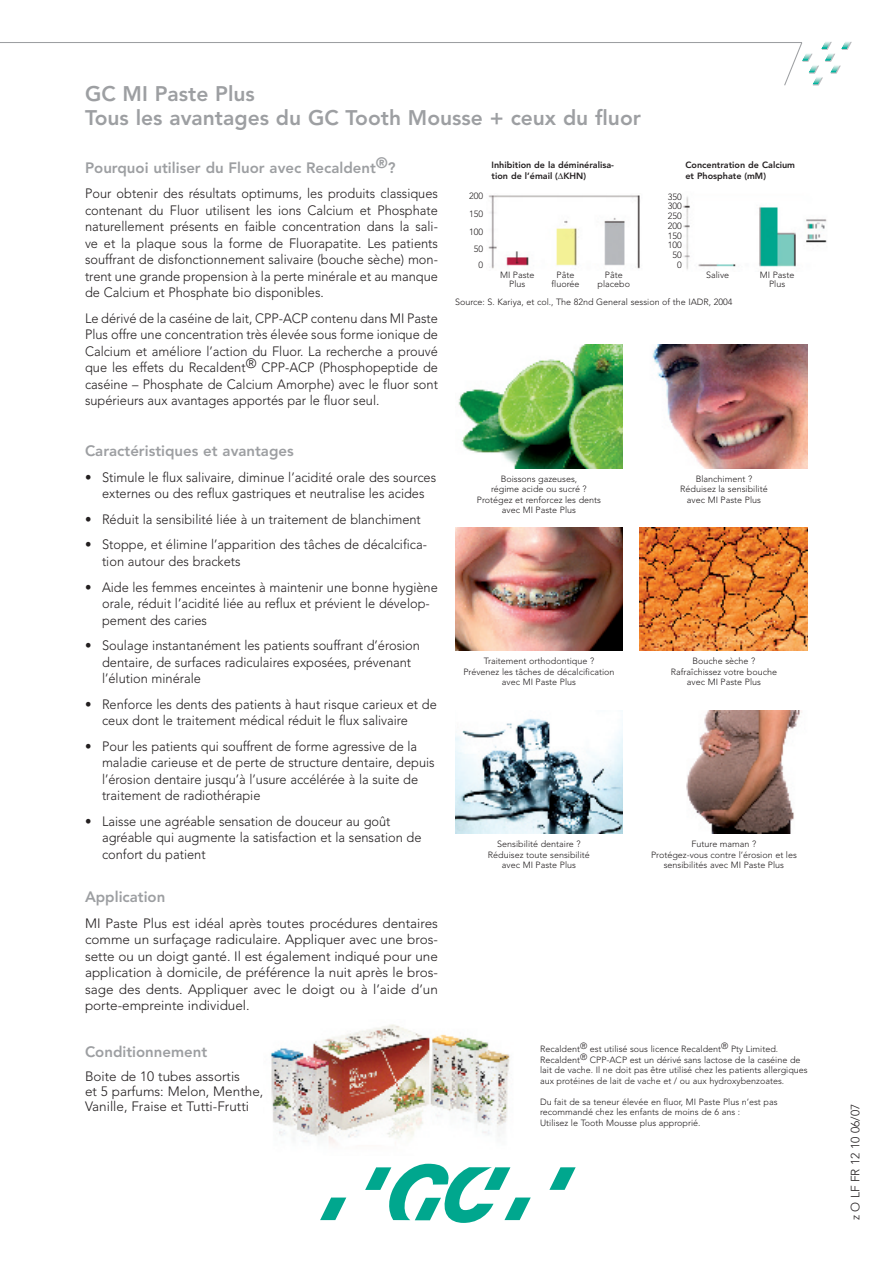
<style>
.page{position:relative;width:893px;height:1263px;background:#fff}
.page>*{position:absolute;margin:0;border:0;box-sizing:border-box;transform-origin:0 0}
.t1{font:800 21px/24px "Avenir LT Std";color:#9d9fa2}
.t2{font:800 15px "Avenir LT Std";color:#9d9fa2}
.t3{font:300 13.5px/16.5px "Avenir LT Std";color:#231f20;scale:.95 1}
.t4{font:300 13.5px/16.5px "Avenir LT Std";color:#231f20}
.t5{font:300 12px "Avenir LT Std";color:#231f20}
.t6{font:300 9px/10.5px "Avenir LT Std";color:#231f20;text-align:center}
.t7{font:800 9px/10.5px "Avenir LT Std";color:#231f20}
</style>
<div class="page">
<svg style="left:549px;top:1167px;width:27px;height:23px"></svg>
<svg style="left:365px;top:1164px;width:166px;height:59px"></svg>
<svg style="left:320px;top:1197px;width:26px;height:23px"></svg>
<hr style="left:0;top:42px;width:802px;height:1px;background:#9d9fa2">
<svg style="left:784px;top:42px;width:68px;height:44px"></svg>
<img style="left:488px;top:195px;width:152px;height:74px">
<img style="left:683px;top:196px;width:144px;height:74px">
<img style="left:458px;top:345px;width:165px;height:123px">
<img style="left:652px;top:345px;width:156px;height:123px">
<img style="left:455px;top:528px;width:168px;height:123px">
<img style="left:640px;top:528px;width:168px;height:123px">
<img style="left:455px;top:710px;width:168px;height:124px">
<img style="left:686px;top:710px;width:116px;height:124px">
<img style="left:271px;top:1024px;width:239px;height:120px">
<h1 class="t1" style="left:85px;top:83px;width:557px">GC MI Paste Plus<br>Tous les avantages du GC Tooth Mousse + ceux du fluor</h1>
<p class="t2" style="left:85px;top:161px;width:312px">Pourquoi utiliser du Fluor avec Recaldent®?</p>
<p class="t3" style="left:85px;top:187px;width:373px;text-align:justify">Pour obtenir des résultats optimums, les produits classiques contenant du Fluor utilisent les ions Calcium et Phosphate naturellement présents en faible concentration dans la sali&shy;ve et la plaque sous la forme de Fluorapatite. Les patients souffrant de disfonctionnement salivaire (bouche sèche) mon&shy;trent une grande propension à la perte minérale et au manque de Calcium et Phosphate bio disponibles.</p>
<p class="t3" style="left:85px;top:311px;width:373px;text-align:justify">Le dérivé de la caséine de lait, CPP-ACP contenu dans MI Paste Plus offre une concentration très élevée sous forme ionique de Calcium et améliore l’action du Fluor. La recherche a prouvé que les effets du Recaldent® CPP-ACP (Phosphopeptide de caséine – Phosphate de Calcium Amorphe) avec le fluor sont supérieurs aux avantages apportés par le fluor seul.</p>
<p class="t2" style="left:85px;top:445px;width:210px">Caractéristiques et avantages</p>
<p class="t3" style="left:85px;top:470px;width:371px;text-align:center">• Stimule le flux salivaire, diminue l’acidité orale des sources externes ou des reflux gastriques et neutralise les acides</p>
<p class="t3" style="left:85px;top:512px;width:355px">• Réduit la sensibilité liée à un traitement de blanchiment</p>
<p class="t3" style="left:102px;top:538px;width:344px;text-indent:-17px">• Stoppe, et élimine l’apparition des tâches de décalcifica&shy;tion autour des brackets</p>
<p class="t3" style="left:102px;top:580px;width:355px;text-indent:-17px">• Aide les femmes enceintes à maintenir une bonne hygiène orale, réduit l’acidité liée au reflux et prévient le dévelop&shy;pement des caries</p>
<p class="t3" style="left:102px;top:638px;width:336px;text-indent:-17px">• Soulage instantanément les patients souffrant d’érosion dentaire, de surfaces radiculaires exposées, prévenant l’élution minérale</p>
<p class="t3" style="left:102px;top:697px;width:354px;text-indent:-17px">• Renforce les dents des patients à haut risque carieux et de ceux dont le traitement médical réduit le flux salivaire</p>
<p class="t3" style="left:102px;top:739px;width:352px;text-indent:-17px">• Pour les patients qui souffrent de forme agressive de la maladie carieuse et de perte de structure dentaire, depuis l’érosion dentaire jusqu’à l’usure accélérée à la suite de traitement de radiothérapie</p>
<p class="t3" style="left:102px;top:814px;width:338px;text-indent:-17px">• Laisse une agréable sensation de douceur au goût agréable qui augmente la satisfaction et la sensation de confort du patient</p>
<p class="t2" style="left:85px;top:890px;width:82px">Application</p>
<p class="t4" style="left:85px;top:916px;width:354px;text-align:justify">MI Paste Plus est idéal après toutes procédures dentaires comme un surfaçage radiculaire. Appliquer avec une bros&shy;sette ou un doigt ganté. Il est également indiqué pour une application à domicile, de préférence la nuit après le bros&shy;sage des dents. Appliquer avec le doigt ou à l’aide d’un porte-empreinte individuel.</p>
<p class="t2" style="left:85px;top:1045px;width:124px">Conditionnement</p>
<p class="t4" style="left:85px;top:1070px;width:180px;line-height:15px">Boite de 10 tubes assortis<br>et 5 parfums: Melon, Menthe,<br>Vanille, Fraise et Tutti-Frutti</p>
<p class="t7" style="left:492px;top:161px;width:124px">Inhibition de la déminéralisa&shy;tion de l’émail ( KHN)</p>
<p class="t7" style="left:685px;top:161px;width:111px">Concentration de Calcium et Phosphate (mM)</p>
<p class="t6" style="left:469px;top:188px;width:16px;line-height:17.2px;text-align:right">200<br>150<br>100<br>50<br>0</p>
<p class="t6" style="left:668px;top:192px;width:16px;line-height:9.8px;text-align:right">350<br>300<br>250<br>200<br>150<br>100<br>50<br>0</p>
<p class="t6" style="left:552px;top:271px;width:30px;line-height:9px">Pâte fluorée</p>
<p class="t6" style="left:598px;top:271px;width:34px;line-height:9px">Pâte placebo</p>
<p class="t6" style="left:706px;top:270px;width:25px">Salive</p>
<p class="t6" style="left:500px;top:271px;width:36px;line-height:9px">MI Paste<br>Plus</p>
<p class="t6" style="left:760px;top:271px;width:36px;line-height:9px">MI Paste<br>Plus</p>
<p class="t6" style="left:455px;top:298px;width:279px">Source: S. Kariya, et col., The 82nd General session of the IADR, 2004</p>
<p class="t6" style="left:477px;top:474px;width:126px">Boissons gazeuses,<br>régime acide ou sucré ?<br>Protégez et renforcez les dents avec MI Paste Plus</p>
<p class="t6" style="left:680px;top:474px;width:89px">Blanchiment ?<br>Réduisez la sensibilité avec MI Paste Plus</p>
<p class="t6" style="left:463px;top:657px;width:153px">Traitement orthodontique ?<br>Prévenez les tâches de décalcification avec MI Paste Plus</p>
<p class="t6" style="left:671px;top:657px;width:108px">Bouche sèche ?<br>Rafraîchissez votre bouche avec MI Paste Plus</p>
<p class="t6" style="left:488px;top:840px;width:103px">Sensibilité dentaire ?<br>Réduisez toute sensibilité avec MI Paste Plus</p>
<p class="t6" style="left:651px;top:840px;width:147px">Future maman ?<br>Protégez-vous contre l’érosion et les sensibilités avec MI Paste Plus</p>
<p class="t6" style="left:540px;top:1045px;width:269px;text-align:left">Recaldent® est utilisé sous licence Recaldent® Pty Limited.<br>Recaldent® CPP-ACP est un dérivé sans lactose de la caséine de lait de vache. Il ne doit pas être utilisé chez les patients allergiques aux protéines de lait de vache et / ou aux hydroxybenzoates.</p>
<p class="t6" style="left:540px;top:1097px;width:239px;text-align:left">Du fait de sa teneur élevée en fluor, MI Paste Plus n’est pas recommandé chez les enfants de moins de 6 ans :<br>Utilisez le Tooth Mousse plus approprié.</p>
<p class="t5" style="left:850px;top:1220px;width:118px;rotate:-90deg">z O LF FR 12 10 06/07</p>
</div>
